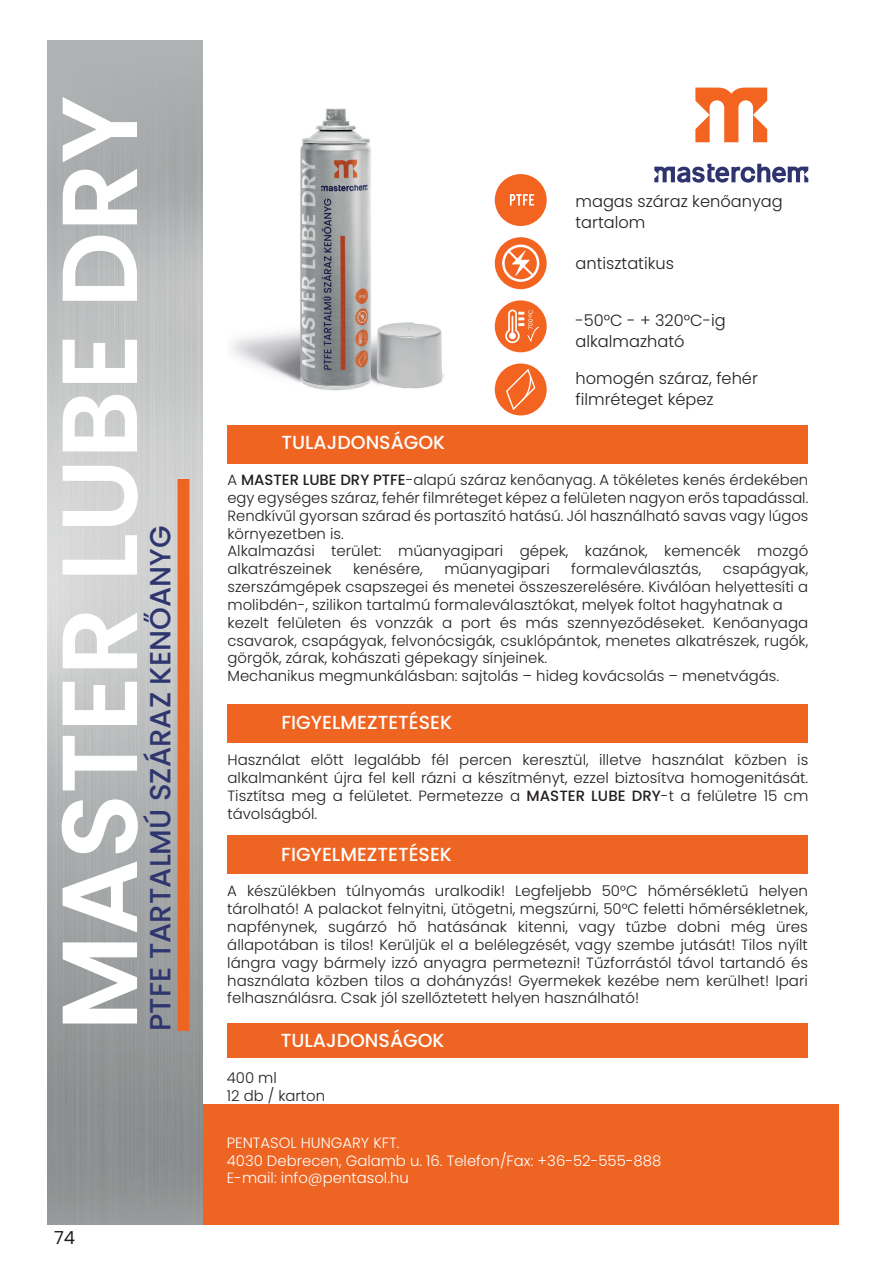
<style>
.page{position:relative;width:893px;height:1268px;background:#fff}
.page>*{position:absolute;margin:0;border:0;box-sizing:border-box;transform-origin:0 0}
.t1{font:600 106.5px "Poppins";color:#fff}
.t2{font:500 29.1px "Poppins";color:#2e356f}
.t3{font:500 18.9px "Poppins";color:#fff}
.t4{font:18px "Poppins";color:#231f20}
.t5{font:300 16.2px/21.6px "Poppins";color:#231f20}
.t6{font:300 14.85px/17.9px "Poppins";color:#231f20}
.t7{font:300 14.85px/17.9px "Poppins";color:#fff}
.s1{font-weight:500}
</style>
<div class="page">
<div style="left:64px;top:1103px;width:775px;height:121px;background:#ee6422"></div>
<div style="left:227px;top:425px;width:581px;height:38px;background:#f06422"></div>
<div style="left:227px;top:704px;width:581px;height:39px;background:#f06422"></div>
<img style="left:47px;top:40px;width:155px;height:1184px">
<div style="left:178px;top:479px;width:12px;height:551px;background:#ee6422"></div>
<img style="left:232px;top:108px;width:212px;height:283px">
<div style="left:227px;top:834px;width:581px;height:39px;background:#ee6422"></div>
<div style="left:227px;top:1023px;width:580px;height:34px;background:#ee6422"></div>
<svg style="left:695px;top:88px;width:72px;height:54px"></svg>
<svg style="left:654px;top:164px;width:154px;height:18px"></svg>
<div style="left:495px;top:300px;width:52px;height:52px;background:#f36421;border-radius:50%"></div>
<svg style="left:505px;top:309px;width:34px;height:34px"></svg>
<div style="left:495px;top:174px;width:52px;height:52px;background:#f36421;border-radius:50%"></div>
<svg style="left:510px;top:194px;width:24px;height:11px"></svg>
<div style="left:495px;top:237px;width:52px;height:52px;background:#f36421;border-radius:50%"></div>
<svg style="left:502px;top:244px;width:37px;height:38px"></svg>
<div style="left:495px;top:363px;width:52px;height:52px;background:#f36421;border-radius:50%"></div>
<svg style="left:506px;top:368px;width:29px;height:42px"></svg>
<h1 class="t1" style="left:38px;top:1030px;width:936px;rotate:-90deg">MASTER LUBE DRY</h1>
<h2 class="t2" style="left:144px;top:1030px;width:506px;rotate:-90deg">PTFE TARTALMÚ SZÁRAZ KENŐANYG</h2>
<p class="t4" style="left:54px;top:1226px;width:23px">74</p>
<p class="t5" style="left:575px;top:190px;width:209px">magas száraz kenőanyag tartalom</p>
<p class="t5" style="left:575px;top:253px;width:100px">antisztatikus</p>
<p class="t5" style="left:575px;top:309px;width:152px">-50°C - + 320°C-ig alkalmazható</p>
<p class="t5" style="left:575px;top:367px;width:184px">homogén száraz, fehér filmréteget képez</p>
<p class="t3" style="left:281px;top:432px;width:165px">TULAJDONSÁGOK</p>
<p class="t6" style="left:227px;top:471px;width:582px">A <span class="s1">MASTER LUBE DRY PTFE</span>-alapú száraz kenőanyag. A tökéletes kenés érdekében egy egységes száraz, fehér filmréteget képez a felületen nagyon erős tapadással.<br>Rendkívűl gyorsan szárad és portaszító hatású. Jól használható savas vagy lúgos környezetben is.<br>Alkalmazási terület: műanyagipari gépek, kazánok, kemencék mozgó alkatrészeinek</p>
<p class="t6" style="left:227px;top:560px;width:582px;text-indent:495px">csapágyak, szerszámgépek csapszegei és menetei összeszerelésére. Kiválóan helyettesíti a molibdén-, szilikon tartalmú formaleválasztókat, melyek foltot hagyhatnak a kezelt felületen és vonzzák a port és más szennyeződéseket. Kenőanyaga csavarok, csapágyak, felvonócsigák, csuklópántok, menetes alkatrészek, rugók, görgők, zárak, kohászati gépekagy sínjeinek.<br>Mechanikus megmunkálásban: sajtolás – hideg kovácsolás – menetvágás.</p>
<p class="t3" style="left:281px;top:711px;width:172px">FIGYELMEZTETÉSEK</p>
<p class="t6" style="left:227px;top:750px;width:582px;text-align:justify">Használat előtt legalább fél percen keresztül, illetve használat közben is alkalmanként újra fel kell rázni a készítményt, ezzel biztosítva homogenitását.<br>Tisztítsa meg a felületet. Permetezze a <span class="s1">MASTER LUBE DRY</span>-t a felületre 15 cm távolságból.</p>
<p class="t3" style="left:281px;top:843px;width:172px">FIGYELMEZTETÉSEK</p>
<p class="t6" style="left:227px;top:882px;width:582px;text-align:justify">A készülékben túlnyomás uralkodik! Legfeljebb 50°C hőmérsékletű helyen tárolható! A palackot felnyitni, ütögetni, megszúrni, 50°C feletti hőmérsékletnek, napfénynek, sugárzó hő hatásának kitenni, vagy tűzbe dobni még üres állapotában is tilos! Kerüljük el a belélegzését, vagy szembe jutását! Tilos nyílt lángra vagy bármely izzó anyagra permetezni! Tűzforrástól távol tartandó és használata közben tilos a dohányzás! Gyermekek kezébe nem kerülhet! Ipari felhasználásra. Csak jól szellőztetett helyen használható!</p>
<p class="t3" style="left:281px;top:1029px;width:165px">TULAJDONSÁGOK</p>
<p class="t6" style="left:227px;top:1068px;width:100px">400 ml<br>12 db / karton</p>
<p class="t6" style="left:353px;top:560px;width:71px">kenésére,</p>
<p class="t6" style="left:444px;top:560px;width:107px">műanyagipari</p>
<p class="t6" style="left:571px;top:560px;width:132px">formaleválasztás,</p>
<p class="t7" style="left:227px;top:1133px;width:436px">PENTASOL HUNGARY KFT.<br>4030 Debrecen, Galamb u. 16. Telefon/Fax: +36-52-555-888<br>E-mail: info@pentasol.hu</p>
</div>
